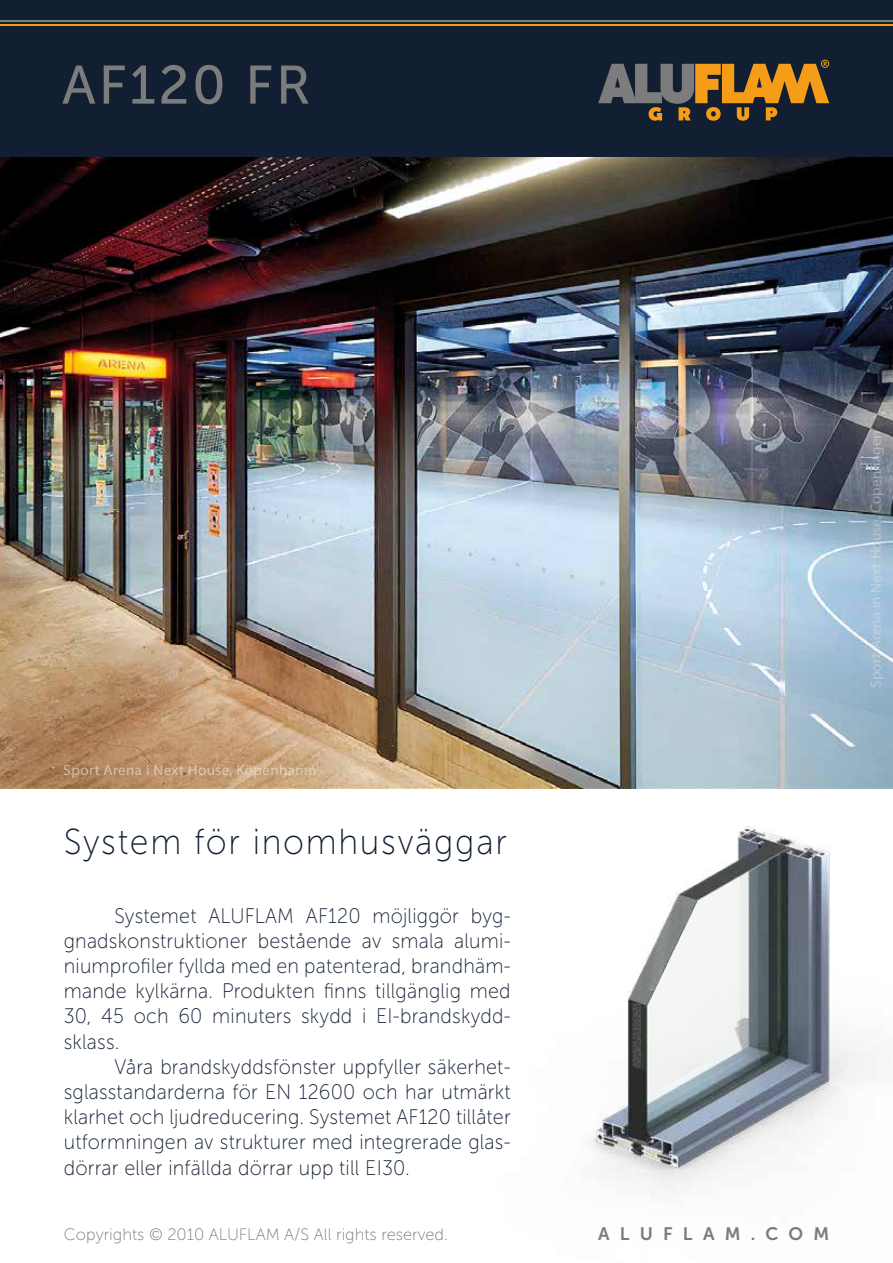
<style>
.page{position:relative;width:893px;height:1263px;background:#fff}
.page>*{position:absolute;margin:0;border:0;box-sizing:border-box;transform-origin:0 0}
.t1{font:54px "Museo Sans 500";letter-spacing:.05em;color:#7c7c7c}
.t2{font:36px "Museo Sans 100";letter-spacing:.05em;color:#121f33;scale:.94 1}
.t3{font:21px/25.2px "Museo Sans 100";letter-spacing:.01em;color:#121f33;text-align:justify;scale:.94 1}
.t4{font:18px "Museo Sans 700";letter-spacing:.57em;color:#7c7c7c}
.t5{font:16.5px "Museo Sans 100";color:#7c7c7c}
.t6{font:15px "Myriad Pro";letter-spacing:.02em;color:rgb(243 243 238/.75)}
</style>
<div class="page">
<div style="left:0;top:0;width:893px;height:158px;background:#121f33"></div>
<svg style="left:598px;top:60px;width:231px;height:61px"></svg>
<hr style="left:0;top:20px;width:893px;height:2px;background:#7c7c7c">
<hr style="left:0;top:24px;width:893px;height:2px;background:#f59d19">
<img style="left:293px;top:788px;width:600px;height:404px">
<img style="left:0;top:158px;width:893px;height:630px">
<h1 class="t1" style="left:62px;top:55px;width:250px">AF120 FR</h1>
<p class="t6" style="left:64px;top:761px;width:254px">Sport Arena i Next House, Köpenhamn</p>
<h2 class="t2" style="left:64px;top:823px;width:473px">System för inomhusväggar</h2>
<p class="t3" style="left:64px;top:903px;width:477px;text-indent:51px">Systemet ALUFLAM AF120 möjliggör byg&shy;gnadskonstruktioner bestående av smala alumi&shy;niumprofiler fyllda med en patenterad, brandhäm&shy;mande kylkärna. Produkten finns tillgänglig med 30, 45 och 60 minuters skydd i EI-brandskydd&shy;sklass.</p>
<p class="t3" style="left:64px;top:1054px;width:477px;text-indent:51px">Våra brandskyddsfönster uppfyller säkerhet&shy;sglasstandarderna för EN 12600 och har utmärkt klarhet och ljudreducering. Systemet AF120 tillåter utformningen av strukturer med integrerade glas&shy;dörrar eller infällda dörrar upp till EI30.</p>
<p class="t5" style="left:64px;top:1226px;width:386px">Copyrights © 2010 ALUFLAM A/S All rights reserved.</p>
<p class="t4" style="left:598px;top:1224px;width:232px">ALUFLAM.COM</p>
<p class="t6" style="left:867px;top:688px;width:259px;rotate:-90deg">Sport Arena in Next House, Copenhagen</p>
</div>
